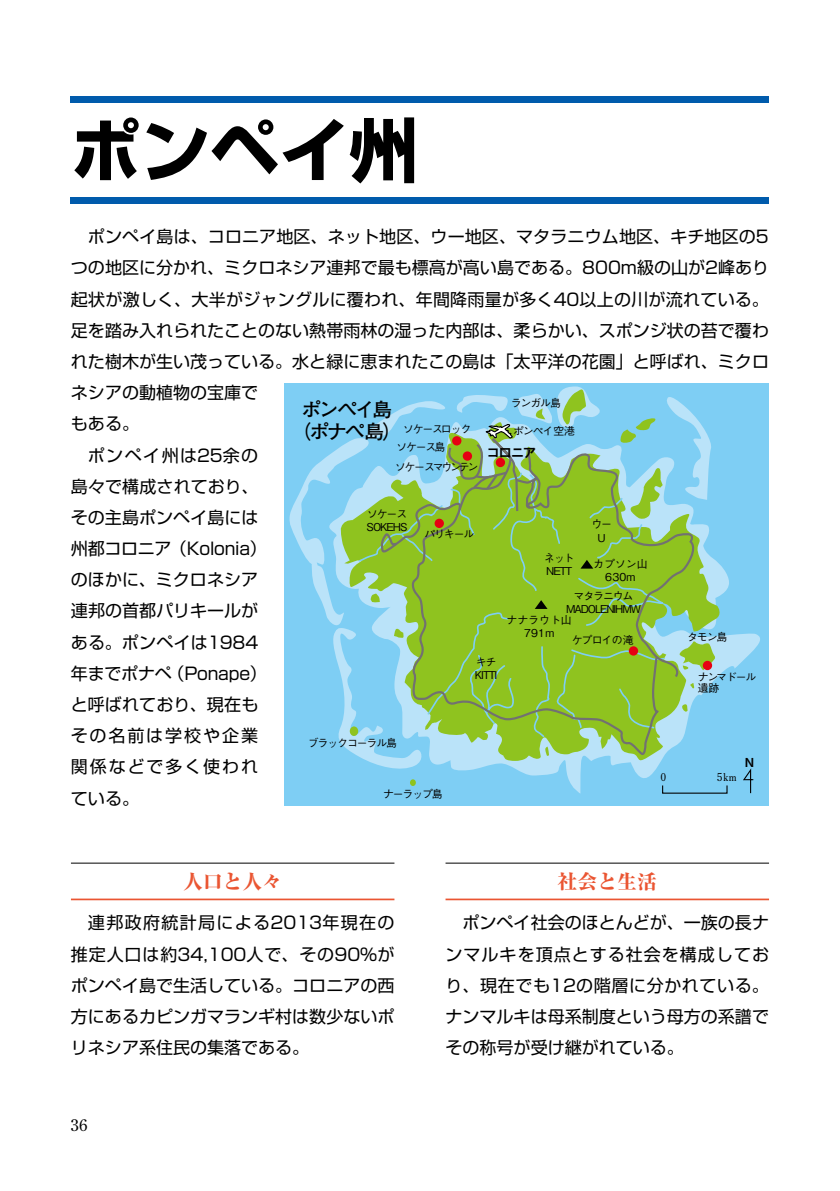
<style>
.page{position:relative;width:840px;height:1191px;background:#fff}
.page>*{position:absolute;margin:0;border:0;box-sizing:border-box;transform-origin:0 0}
.t1{font:700 69.4px "Shin Go Pro";color:#000}
.t2{font:700 19.8px/22px "Futo Go B101 Pro";letter-spacing:-.1em;color:#000;text-align:center}
.t3{font:800 19.8px "Ryumin Pro";color:#ea5532}
.t4{font:17px/31.2px "Shin Go Pro";color:#000;text-align:justify}
.t5{font:16.2px "Century Old Style Std";color:#000}
.t6{font:14.2px "Midashi Go Pro MB31";color:#000}
.t7{font:12.4px "Midashi Go Pro MB31";color:#000}
.t8{font:500 10.8px/13px "Gothic BBB Pro";letter-spacing:-.1em;color:#000}
.t9{font:500 10.8px/13.2px "Gothic BBB Pro";color:#000;text-align:center}
.t10{font:700 10.8px "Futo Min A101 Pro";color:#000}
</style>
<div class="page">
<hr style="left:71px;top:862px;width:323px;height:1px;background:#000">
<hr style="left:71px;top:898px;width:323px;height:2px;background:#ea5532">
<hr style="left:445px;top:862px;width:323px;height:1px;background:#000">
<hr style="left:445px;top:898px;width:323px;height:2px;background:#ea5532">
<div style="left:71px;top:96px;width:697px;height:7px;background:#005bac"></div>
<div style="left:71px;top:197px;width:697px;height:7px;background:#005bac"></div>
<div style="left:284px;top:383px;width:484px;height:423px;background:#7ecef4"></div>
<svg style="left:415px;top:567px;width:345px;height:226px"></svg>
<svg style="left:410px;top:779px;width:5px;height:7px"></svg>
<svg style="left:741px;top:766px;width:13px;height:28px"></svg>
<svg style="left:289px;top:386px;width:426px;height:386px"></svg>
<h1 class="t1" style="left:71px;top:95px;width:349px">ポンペイ州</h1>
<p class="t4" style="left:71px;top:219px;width:699px;text-align:left">　ポンペイ島は、コロニア地区、ネット地区、ウー地区、マタラニウム地区、キチ地区の5つの地区に分かれ、ミクロネシア連邦で最も標高が高い島である。800m級の山が2峰あり起状が激しく、大半がジャングルに覆われ、年間降雨量が多く40以上の川が流れている。足を踏み入れられたことのない熱帯雨林の湿った内部は、柔らかい、スポンジ状の苔で覆われた樹木が生い茂っている。水と緑に恵まれたこの島は「太平洋の花園」と呼ばれ、ミクロネシアの動植物の宝庫で<br>もある。<br>　ポンペイ州は25余の<br>島々で構成されており、<br>その主島ポンペイ島には<br>州都コロニア（Kolonia）<br>のほかに、ミクロネシア<br>連邦の首都パリキールが<br>ある。ポンペイは1984<br>年までポナペ（Ponape）<br>と呼ばれており、現在も<br>その名前は学校や企業<br>関係などで多く使われ<br>ている。</p>
<p class="t8" style="left:510px;top:395px;width:51px">ランガル島</p>
<p class="t2" style="left:291px;top:396px;width:112px">ポンペイ島（ポナペ島）</p>
<p class="t8" style="left:394px;top:418px;width:85px;line-height:19px;text-indent:8px">ソケースロックソケース島<br>ソケースマウンテン</p>
<p class="t8" style="left:513px;top:423px;width:63px">ポンペイ空港</p>
<p class="t6" style="left:486px;top:441px;width:52px">コロニア</p>
<p class="t8" style="left:366px;top:506px;width:42px">ソケース<br>SOKEHS</p>
<p class="t8" style="left:591px;top:516px;width:22px;text-align:center">ウー<br>U</p>
<p class="t8" style="left:424px;top:526px;width:51px">パリキール</p>
<p class="t8" style="left:544px;top:550px;width:31px">ネット<br>NETT</p>
<p class="t9" style="left:593px;top:555px;width:56px">カプソン山<br>630m</p>
<p class="t8" style="left:565px;top:588px;width:77px;text-align:center">マタラニウム<br>MADOLENIHMW</p>
<p class="t9" style="left:506px;top:612px;width:67px">ナナラウト山<br>791m</p>
<p class="t8" style="left:686px;top:628px;width:42px">タモン島</p>
<p class="t8" style="left:571px;top:632px;width:63px">ケプロイの滝</p>
<p class="t8" style="left:474px;top:654px;width:24px">キチ<br>KITTI</p>
<p class="t8" style="left:697px;top:669px;width:60px;line-height:11px">ナンマドール遺跡</p>
<p class="t8" style="left:307px;top:734px;width:91px">ブラックコーラル島</p>
<p class="t7" style="left:744px;top:752px;width:11px">N</p>
<p class="t10" style="left:660px;top:768px;width:7px">0</p>
<p class="t10" style="left:716px;top:768px;width:21px">5km</p>
<p class="t8" style="left:383px;top:785px;width:61px">ナーラップ島</p>
<p class="t3" style="left:183px;top:866px;width:101px">人口と人々</p>
<p class="t4" style="left:71px;top:905px;width:325px">　連邦政府統計局による2013年現在の推定人口は約34,100人で、その90%がポンペイ島で生活している。コロニアの西方にあるカピンガマランギ村は数少ないポリネシア系住民の集落である。</p>
<p class="t5" style="left:71px;top:1114px;width:18px">36</p>
<p class="t3" style="left:557px;top:866px;width:101px">社会と生活</p>
<p class="t4" style="left:445px;top:905px;width:325px">　ポンペイ社会のほとんどが、一族の長ナンマルキを頂点とする社会を構成しており、現在でも12の階層に分かれている。ナンマルキは母系制度という母方の系譜でその称号が受け継がれている。</p>
</div>
